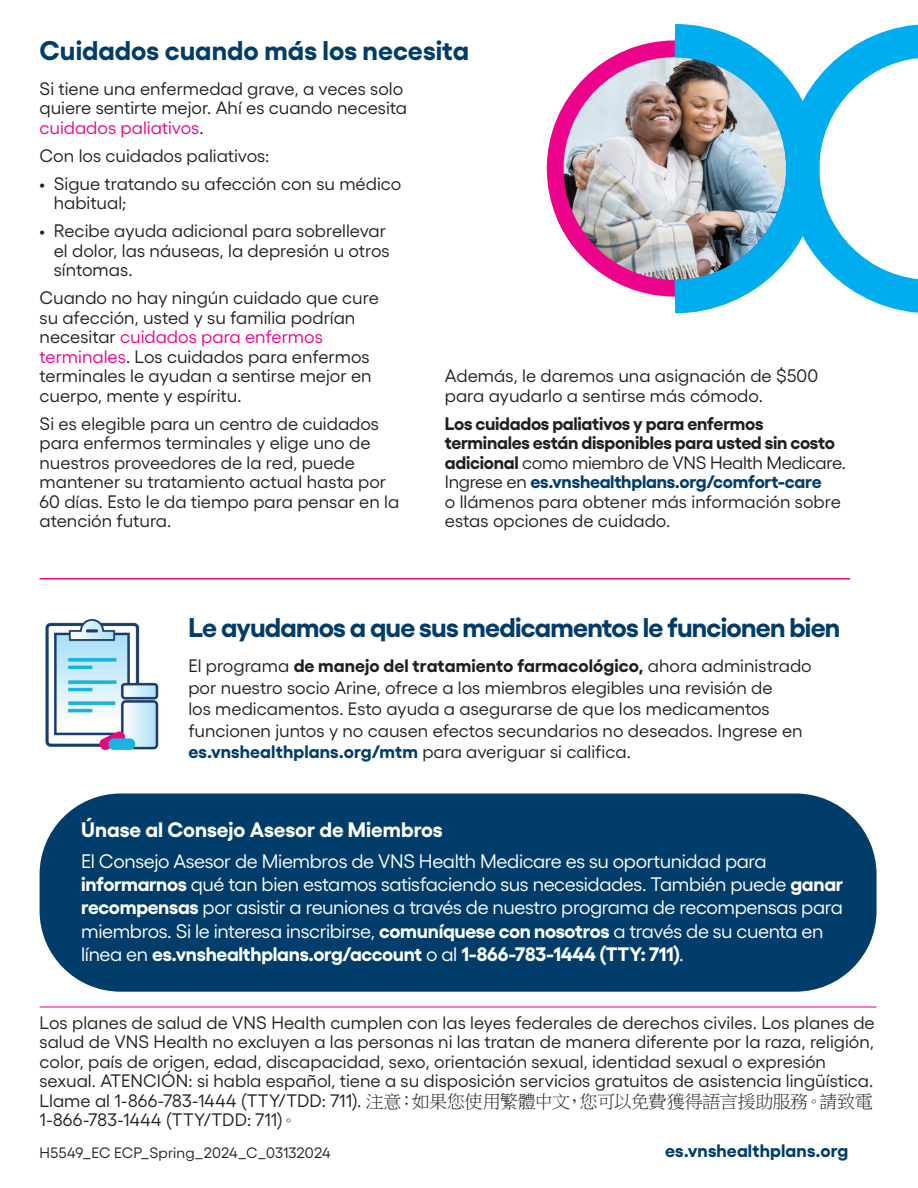
<style>
.page{position:relative;width:918px;height:1188px;background:#fff}
.page>*{position:absolute;margin:0;border:0;box-sizing:border-box;transform-origin:0 0}
.t1{font:700 27px "Gellix";letter-spacing:-.025em;color:#003d6a}
.t2{font:700 27px "Gellix";color:#003d6a}
.t3{font:700 21px "Gellix";color:#fff}
.t4{font:19.5px/23.4px "Gellix";letter-spacing:-.02em;color:#fff}
.t5{font:18px/19.5px "Gellix";color:#231f20}
.t6{font:700 18px "Gellix";letter-spacing:.005em;color:#003d6a}
.t7{font:15px "Gellix";letter-spacing:.005em;color:#231f20}
.s1{color:#ed028c}
.s2{font-weight:700}
.s3{font-weight:700;color:#003d6a}
.s4{font-family:"P Ming Li U"}
</style>
<div class="page">
<hr style="left:40px;top:1006px;width:837px;height:2px;background:#ed028c">
<hr style="left:40px;top:578px;width:810px;height:2px;background:#ed028c">
<img style="left:547px;top:57px;width:94px;height:234px">
<div style="left:547px;top:40px;width:256px;height:257px;border:17px solid #ed028c;border-radius:50%"></div>
<img style="left:641px;top:24px;width:128px;height:290px">
<svg style="left:769px;top:24px;width:149px;height:289px"></svg>
<img style="left:45px;top:618px;width:114px;height:133px">
<div style="left:40px;top:794px;width:837px;height:198px;background:#003d6a;border-radius:81px"></div>
<h2 class="t2" style="left:40px;top:29px;width:431px">Cuidados cuando más los necesita</h2>
<p class="t5" style="left:40px;top:77px;width:369px">Si tiene una enfermedad grave, a veces solo quiere sentirte mejor. Ahí es cuando necesita <span class="s1">cuidados paliativos</span>.</p>
<p class="t5" style="left:40px;top:144px;width:231px">Con los cuidados paliativos:</p>
<p class="t5" style="left:54px;top:172px;width:349px;text-indent:-14px">• Sigue tratando su afección con su médico habitual;</p>
<p class="t5" style="left:54px;top:220px;width:337px;text-indent:-14px">• Recibe ayuda adicional para sobrellevar el dolor, las náuseas, la depresión u otros síntomas.</p>
<p class="t5" style="left:40px;top:287px;width:341px">Cuando no hay ningún cuidado que cure su afección, usted y su familia podrían necesitar <span class="s1">cuidados para enfermos terminales</span>. Los cuidados para enfermos terminales le ayudan a sentirse mejor en cuerpo, mente y espíritu.</p>
<p class="t5" style="left:40px;top:412px;width:361px">Si es elegible para un centro de cuidados para enfermos terminales y elige uno de nuestros proveedores de la red, puede mantener su tratamiento actual hasta por 60 días. Esto le da tiempo para pensar en la atención futura.</p>
<p class="t5" style="left:445px;top:364px;width:375px">Además, le daremos una asignación de $500 para ayudarlo a sentirse más cómodo.</p>
<p class="t5" style="left:445px;top:412px;width:403px"><span class="s2">Los cuidados paliativos y para enfermos terminales están disponibles para usted sin costo adicional</span> como miembro de VNS Health Medicare.<br>Ingrese en <span class="s3">es.vnshealthplans.org/comfort-care<br></span>o llámenos para obtener más información sobre estas opciones de cuidado.</p>
<h2 class="t1" style="left:188px;top:606px;width:654px">Le ayudamos a que sus medicamentos le funcionen bien</h2>
<p class="t5" style="left:188px;top:653px;width:625px;line-height:21.6px">El programa <span class="s2">de manejo del tratamiento farmacológico,</span> ahora administrado por nuestro socio Arine, ofrece a los miembros elegibles una revisión de<br>los medicamentos. Esto ayuda a asegurarse de que los medicamentos funcionen juntos y no causen efectos secundarios no deseados. Ingrese en <span class="s3">es.vnshealthplans.org/mtm</span> para averiguar si califica.</p>
<h3 class="t3" style="left:81px;top:813px;width:363px">Únase al Consejo Asesor de Miembros</h3>
<p class="t4" style="left:81px;top:847px;width:764px">El Consejo Asesor de Miembros de VNS Health Medicare es su oportunidad para <span class="s2">informarnos</span> qué tan bien estamos satisfaciendo sus necesidades. También puede <span class="s2">ganar recompensas</span> por asistir a reuniones a través de nuestro programa de recompensas para miembros. Si le interesa inscribirse, <span class="s2">comuníquese con nosotros</span> a través de su cuenta en línea en <span class="s2">es.vnshealthplans.org/account</span> o al <span class="s2">1-866-783-1444 (TTY: 711)</span>.</p>
<p class="t5" style="left:40px;top:1011px;width:837px">Los planes de salud de VNS Health cumplen con las leyes federales de derechos civiles. Los planes de salud de VNS Health no excluyen a las personas ni las tratan de manera diferente por la raza, religión, color, país de origen, edad, discapacidad, sexo, orientación sexual, identidad sexual o expresión sexual. ATENCIÓN: si habla español, tiene a su disposición servicios gratuitos de asistencia lingüística.</p>
<p class="t5" style="left:40px;top:1089px;width:835px">Llame al 1-866-783-1444 (TTY/TDD: 711). <span class="s4">注意：如果您使用繁體中文，您可以免費獲得語言援助服務。請致電</span></p>
<p class="t5" style="left:40px;top:1108px;width:260px">1-866-783-1444 (TTY/TDD: 711)<span class="s4">。</span></p>
<p class="t7" style="left:40px;top:1141px;width:293px">H5549_EC ECP_Spring_2024_C_03132024</p>
<p class="t6" style="left:665px;top:1136px;width:185px">es.vnshealthplans.org</p>
</div>
